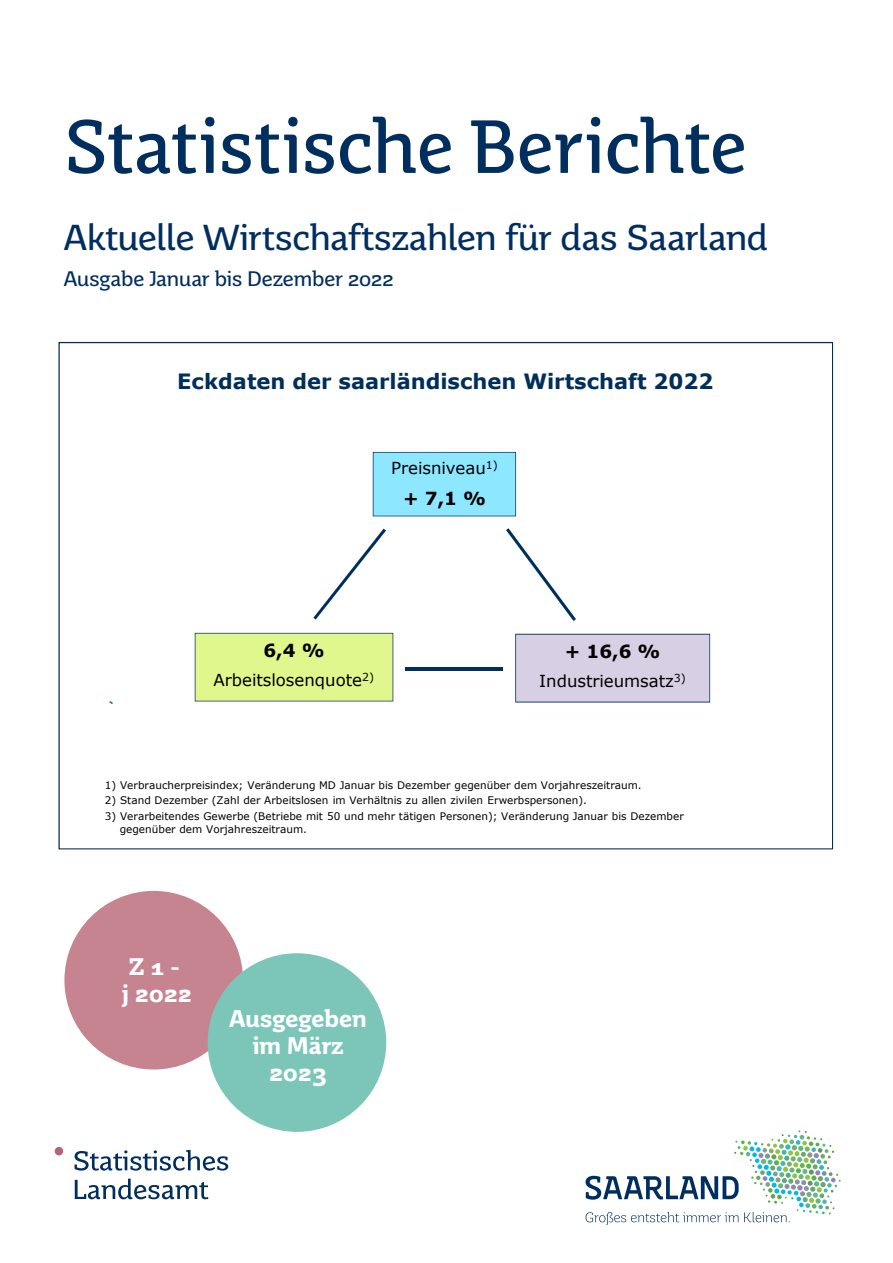
<style>
.page{position:relative;width:893px;height:1263px;background:#fff}
.page>*{position:absolute;margin:0;border:0;box-sizing:border-box;transform-origin:0 0}
.t1{font:75px "Saar Headline";letter-spacing:-.015em;color:#002e5e}
.Saar_Subline{font:36px "Saar Pro";letter-spacing:-.005em;color:#002e5e}
.Kreistext{font:700 24px/27px "Saar Pro";color:#fff}
.t2{font:700 21px "Verdana";color:#002f5c}
.Saar_Subline-2{font:21px "Saar Pro";letter-spacing:-.005em;color:#002e5e}
.t3{font:700 18px "Verdana";color:#000}
.t4{font:16.5px "Verdana";color:#000}
.t5{font:10.5px/12.8px "Verdana";letter-spacing:.005em;color:#000}
</style>
<div class="page">
<svg style="left:75px;top:1150px;width:153px;height:20px"></svg>
<svg style="left:75px;top:1178px;width:133px;height:21px"></svg>
<div style="left:55px;top:1147px;width:8px;height:8px;background:#b56375;border-radius:50%"></div>
<div style="left:64px;top:891px;width:179px;height:178px;background:#c68490;border-radius:50%"></div>
<div style="left:208px;top:953px;width:178px;height:179px;background:#7bc6b9;border-radius:50%"></div>
<svg style="left:58px;top:342px;width:775px;height:507px"></svg>
<div style="left:373px;top:452px;width:143px;height:64px;background:#8ce7ff"></div>
<div style="left:195px;top:633px;width:198px;height:68px;background:#dff78c"></div>
<div style="left:515px;top:634px;width:195px;height:68px;background:#d7cfe4"></div>
<svg style="left:109px;top:701px;width:4px;height:3px"></svg>
<svg style="left:506px;top:528px;width:70px;height:93px"></svg>
<hr style="left:405px;top:668px;width:98px;height:3px;background:#002f5c">
<svg style="left:313px;top:529px;width:73px;height:90px"></svg>
<svg style="left:585px;top:1130px;width:256px;height:95px"></svg>
<h1 class="t1" style="left:64px;top:102px;width:685px">Statistische Berichte</h1>
<p class="Saar_Subline" style="left:64px;top:216px;width:706px">Aktuelle Wirtschaftszahlen für das Saarland</p>
<p class="Saar_Subline-2" style="left:64px;top:266px;width:332px">Ausgabe Januar bis Dezember 2022</p>
<p class="t2" style="left:177px;top:366px;width:538px">Eckdaten der saarländischen Wirtschaft 2022</p>
<p class="t4" style="left:391px;top:457px;width:108px">Preisniveau<sup>1)</sup></p>
<p class="t3" style="left:403px;top:486px;width:84px">+ 7,1 %</p>
<p class="t3" style="left:263px;top:638px;width:63px">6,4 %</p>
<p class="t4" style="left:214px;top:669px;width:162px">Arbeitslosenquote<sup>2)</sup></p>
<p class="t3" style="left:565px;top:639px;width:97px">+ 16,6 %</p>
<p class="t4" style="left:539px;top:670px;width:148px">Industrieumsatz<sup>3)</sup></p>
<p class="t5" style="left:105px;top:778px;width:538px">1) Verbraucherpreisindex; Veränderung MD Januar bis Dezember gegenüber dem Vorjahreszeitraum.</p>
<p class="t5" style="left:105px;top:794px;width:483px">2) Stand Dezember (Zahl der Arbeitslosen im Verhältnis zu allen zivilen Erwerbspersonen).</p>
<p class="t5" style="left:120px;top:810px;width:566px;text-indent:-15px">3) Verarbeitendes Gewerbe (Betriebe mit 50 und mehr tätigen Personen); Veränderung Januar bis Dezember gegenüber dem Vorjahreszeitraum.</p>
<p class="Kreistext" style="left:122px;top:953px;width:71px">Z 1 -<br>j 2022</p>
<p class="Kreistext" style="left:229px;top:1005px;width:139px;text-align:center">Ausgegeben im März<br>2023</p>
</div>
